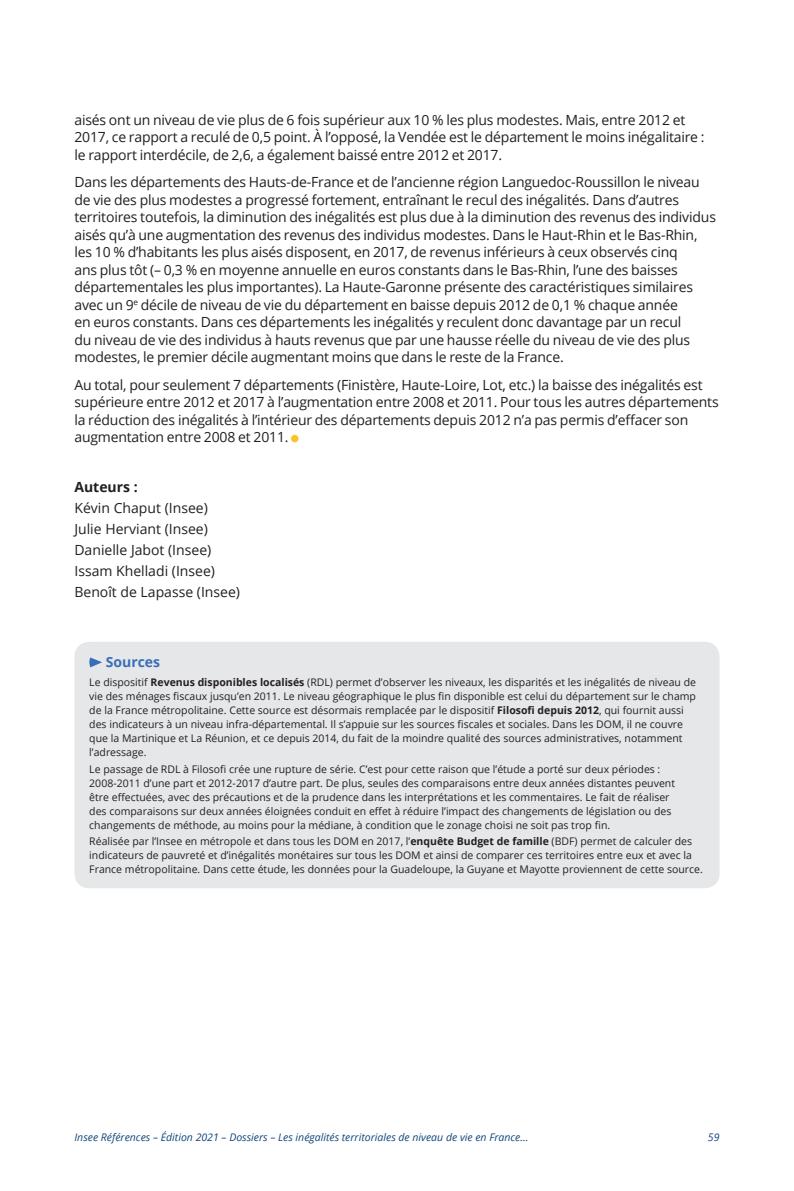
<style>
.page{position:relative;width:794px;height:1191px;background:#fff}
.page>*{position:absolute;margin:0;border:0;box-sizing:border-box;transform-origin:0 0}
.t1{font:14px/17.5px "Open Sans";letter-spacing:-.015em;color:#231f20}
.t2{font:700 14px "Open Sans";color:#231f20}
.t3{font:700 14px "Open Sans";color:#396eb7}
.t4{font:10.5px/14px "Open Sans";color:#231f20}
.t5{font:italic 10.5px "Open Sans";color:#11487b}
.s1{font-weight:700}
</style>
<div class="page">
<div style="left:291px;top:435px;width:7px;height:7px;background:#fec128;border-radius:50%"></div>
<div style="left:74px;top:642px;width:645px;height:246px;background:#e6e7e9;border-radius:15px"></div>
<svg style="left:89px;top:657px;width:13px;height:10px"></svg>
<p class="t1" style="left:74px;top:111px;width:631px">aisés ont un niveau de vie plus de 6 fois supérieur aux 10 % les plus modestes. Mais, entre 2012 et<br>2017, ce rapport a reculé de 0,5 point. À l’opposé, la Vendée est le département le moins inégalitaire : le rapport interdécile, de 2,6, a également baissé entre 2012 et 2017.</p>
<p class="t1" style="left:74px;top:173px;width:643px">Dans les départements des Hauts‑de‑France et de l’ancienne région Languedoc‑Roussillon le niveau de vie des plus modestes a progressé fortement, entraînant le recul des inégalités. Dans d’autres territoires toutefois, la diminution des inégalités est plus due à la diminution des revenus des individus aisés qu’à une augmentation des revenus des individus modestes. Dans le Haut‑Rhin et le Bas‑Rhin, les 10 % d’habitants les plus aisés disposent, en 2017, de revenus inférieurs à ceux observés cinq<br>ans plus tôt (– 0,3 % en moyenne annuelle en euros constants dans le Bas‑Rhin, l’une des baisses départementales les plus importantes). La Haute‑Garonne présente des caractéristiques similaires avec un 9<sup>e</sup> décile de niveau de vie du département en baisse depuis 2012 de 0,1 % chaque année<br>en euros constants. Dans ces départements les inégalités y reculent donc davantage par un recul<br>du niveau de vie des individus à hauts revenus que par une hausse réelle du niveau de vie des plus modestes, le premier décile augmentant moins que dans le reste de la France.</p>
<p class="t1" style="left:74px;top:375px;width:646px">Au total, pour seulement 7 départements (Finistère, Haute‑Loire, Lot, etc.) la baisse des inégalités est supérieure entre 2012 et 2017 à l’augmentation entre 2008 et 2011. Pour tous les autres départements la réduction des inégalités à l’intérieur des départements depuis 2012 n’a pas permis d’effacer son augmentation entre 2008 et 2011.</p>
<p class="t2" style="left:74px;top:477px;width:65px">Auteurs :</p>
<p class="t1" style="left:74px;top:497px;width:167px;line-height:21px">Kévin Chaput (Insee)<br>Julie Herviant (Insee)<br>Danielle Jabot (Insee)<br>Issam Khelladi (Insee)<br>Benoît de Lapasse (Insee)</p>
<p class="t3" style="left:106px;top:652px;width:56px">Sources</p>
<p class="t4" style="left:89px;top:675px;width:608px">Le dispositif <span class="s1">Revenus disponibles localisés</span> (RDL) permet d’observer les niveaux, les disparités et les inégalités de niveau de vie des ménages fiscaux jusqu’en 2011. Le niveau géographique le plus fin disponible est celui du département sur le champ de la France métropolitaine. Cette source est désormais remplacée par le dispositif <span class="s1">Filosofi depuis 2012</span>, qui fournit aussi des indicateurs à un niveau infra‑départemental. Il s’appuie sur les sources fiscales et sociales. Dans les DOM, il ne couvre que la Martinique et La Réunion, et ce depuis 2014, du fait de la moindre qualité des sources administratives, notamment l’adressage.</p>
<p class="t4" style="left:89px;top:761px;width:587px">Le passage de RDL à Filosofi crée une rupture de série. C’est pour cette raison que l’étude a porté sur deux périodes :<br>2008‑2011 d’une part et 2012‑2017 d’autre part. De plus, seules des comparaisons entre deux années distantes peuvent être effectuées, avec des précautions et de la prudence dans les interprétations et les commentaires. Le fait de réaliser des comparaisons sur deux années éloignées conduit en effet à réduire l’impact des changements de législation ou des changements de méthode, au moins pour la médiane, à condition que le zonage choisi ne soit pas trop fin.</p>
<p class="t4" style="left:89px;top:834px;width:615px">Réalisée par l’Insee en métropole et dans tous les DOM en 2017, l’<span class="s1">enquête Budget de famille</span> (BDF) permet de calculer des indicateurs de pauvreté et d’inégalités monétaires sur tous les DOM et ainsi de comparer ces territoires entre eux et avec la<br>France métropolitaine. Dans cette étude, les données pour la Guadeloupe, la Guyane et Mayotte proviennent de cette source.</p>
<p class="t5" style="left:74px;top:1130px;width:455px">Insee Références – Édition 2021 – Dossiers – Les inégalités territoriales de niveau de vie en France…</p>
<p class="t5" style="left:708px;top:1130px;width:13px">59</p>
</div>
